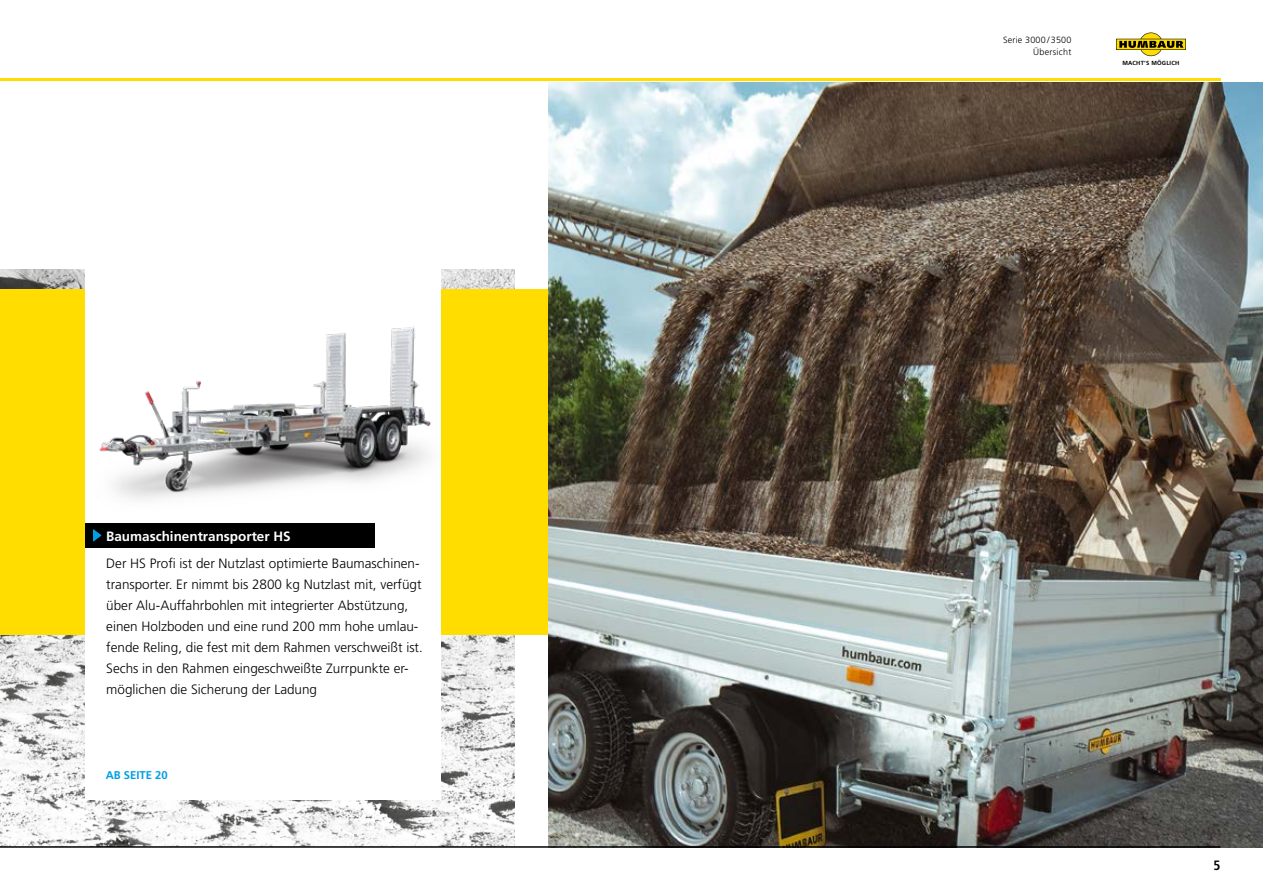
<style>
.page{position:relative;width:1263px;height:893px;background:#fff}
.page>*{position:absolute;margin:0;border:0;box-sizing:border-box;transform-origin:0 0}
.t1{font:13.5px/21px "Frutiger LT 45 Lt";color:#000}
.t2{font:13.5px "Frutiger LT 65 Bd";color:#fff}
.t3{font:13.5px "Frutiger LT 67 Bd Cn";color:#000}
.t4{font:11.25px "Frutiger LT 65 Bd";color:#009fe3}
.t5{font:9px/12px "Frutiger LT 45 Lt";letter-spacing:.02em;color:#000;text-align:right}
.t6{font:700 5.85px "Frutiger";letter-spacing:.035em;color:#000}
</style>
<div class="page">
<img style="left:0;top:269px;width:514px;height:577px">
<div style="left:0;top:289px;width:600px;height:346px;background:#fd0"></div>
<div style="left:85px;top:247px;width:356px;height:553px;background:#fff"></div>
<div style="left:85px;top:523px;width:289px;height:25px;background:#000"></div>
<svg style="left:93px;top:529px;width:8px;height:12px"></svg>
<img style="left:99px;top:326px;width:332px;height:200px">
<img style="left:549px;top:82px;width:714px;height:766px">
<hr style="left:0;top:78px;width:1220px;height:3px;background:#fd0">
<hr style="left:0;top:846px;width:1220px;height:2px;background:#000">
<svg style="left:1116px;top:33px;width:70px;height:23px"></svg>
<p class="t2" style="left:106px;top:528px;width:186px">Baumaschinentransporter HS</p>
<p class="t1" style="left:106px;top:553px;width:318px">Der HS Profi ist der Nutzlast optimierte Baumaschinen&shy;transporter. Er nimmt bis 2800 kg Nutzlast mit, verfügt über Alu-Auffahrbohlen mit integrierter Abstützung, einen Holzboden und eine rund 200 mm hohe umlau&shy;fende Reling, die fest mit dem Rahmen verschweißt ist.<br>Sechs in den Rahmen eingeschweißte Zurrpunkte er&shy;möglichen die Sicherung der Ladung</p>
<p class="t4" style="left:106px;top:768px;width:63px">AB SEITE 20</p>
<p class="t5" style="left:1003px;top:34px;width:70px">Serie 3000/3500<br>Übersicht</p>
<p class="t6" style="left:1122px;top:59px;width:59px">MACHT’S MÖGLICH</p>
<p class="t3" style="left:1213px;top:857px;width:9px">5</p>
</div>
